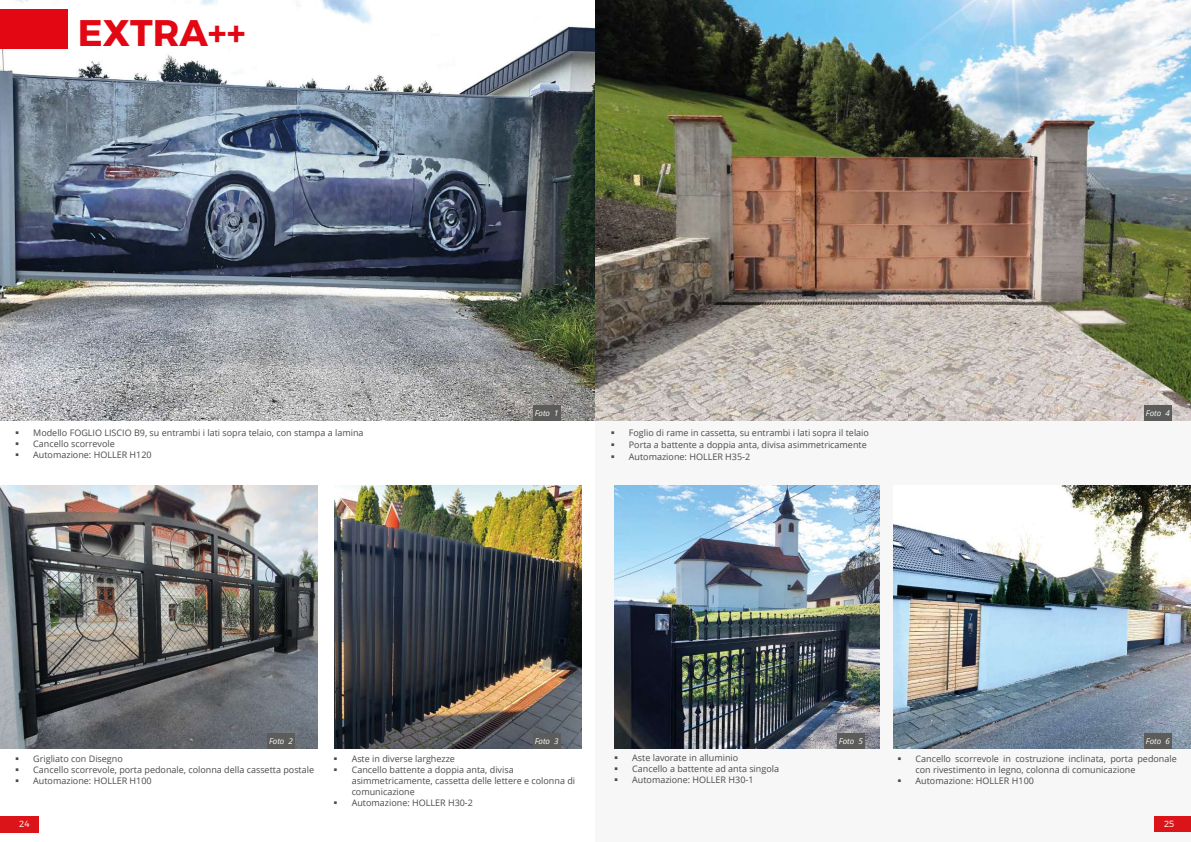
<style>
.page{position:relative;width:1191px;height:842px;background:#fff}
.page>*{position:absolute;margin:0;border:0;box-sizing:border-box;transform-origin:0 0}
.t1{font:700 37px "Montserrat";color:#e30613}
.t2{font:9px/11px "Open Sans";color:#4a4a49}
.t3{font:300 9px "Montserrat";color:#fff}
.t4{font:italic 8px "Open Sans";color:#fff}
</style>
<div class="page">
<div style="left:595px;top:0;width:596px;height:842px;background:#f7f7f7"></div>
<div style="left:0;top:816px;width:39px;height:17px;background:#db141a"></div>
<div style="left:1154px;top:816px;width:37px;height:16px;background:#db141a"></div>
<img style="left:0;top:0;width:1191px;height:421px">
<div style="left:0;top:9px;width:68px;height:39px;background:#e30613"></div>
<img style="left:0;top:485px;width:317px;height:264px">
<img style="left:334px;top:485px;width:247px;height:264px">
<img style="left:893px;top:485px;width:298px;height:264px">
<img style="left:614px;top:485px;width:265px;height:264px">
<div style="left:533px;top:405px;width:27px;height:16px;background:#5c5c5b"></div>
<div style="left:267px;top:733px;width:28px;height:16px;background:#5c5c5b"></div>
<div style="left:533px;top:733px;width:27px;height:16px;background:#5c5c5b"></div>
<div style="left:1144px;top:405px;width:27px;height:16px;background:#5c5c5b"></div>
<div style="left:837px;top:733px;width:28px;height:16px;background:#5c5c5b"></div>
<div style="left:1144px;top:733px;width:27px;height:16px;background:#5c5c5b"></div>
<h1 class="t1" style="left:78px;top:10px;width:169px">EXTRA++</h1>
<p class="t2" style="left:33px;top:427px;width:332px">Modello FOGLIO LISCIO B9, su entrambi i lati sopra telaio, con stampa a lamina<br>Cancello scorrevole<br>Automazione: HOLLER H120</p>
<p class="t4" style="left:535px;top:408px;width:25px">Foto 1</p>
<p class="t2" style="left:629px;top:427px;width:242px;line-height:12px">Foglio di rame in cassetta, su entrambi i lati sopra il telaio<br>Porta a battente a doppia anta, divisa asimmetricamente<br>Automazione: HOLLER H35-2</p>
<p class="t4" style="left:1146px;top:408px;width:25px">Foto 4</p>
<p class="t4" style="left:269px;top:736px;width:25px">Foto 2</p>
<p class="t4" style="left:535px;top:736px;width:25px">Foto 3</p>
<p class="t4" style="left:839px;top:736px;width:25px">Foto 5</p>
<p class="t4" style="left:1146px;top:736px;width:25px">Foto 6</p>
<p class="t2" style="left:33px;top:753px;width:282px">Grigliato con Disegno<br>Cancello scorrevole, porta pedonale, colonna della cassetta postale<br>Automazione: HOLLER H100</p>
<p class="t2" style="left:632px;top:752px;width:148px">Aste lavorate in alluminio<br>Cancello a battente ad anta singola<br>Automazione: HOLLER H30-1</p>
<p class="t2" style="left:352px;top:753px;width:225px">Aste in diverse larghezze<br>Cancello battente a doppia anta, divisa asimmetricamente, cassetta delle lettere e colonna di comunicazione<br>Automazione: HOLLER H30-2</p>
<p class="t2" style="left:915px;top:753px;width:263px">Cancello scorrevole in costruzione inclinata, porta pedonale con rivestimento in legno, colonna di comunicazione<br>Automazione: HOLLER H100</p>
<p class="t3" style="left:19px;top:818px;width:12px">24</p>
<p class="t3" style="left:1164px;top:818px;width:12px">25</p>
</div>
